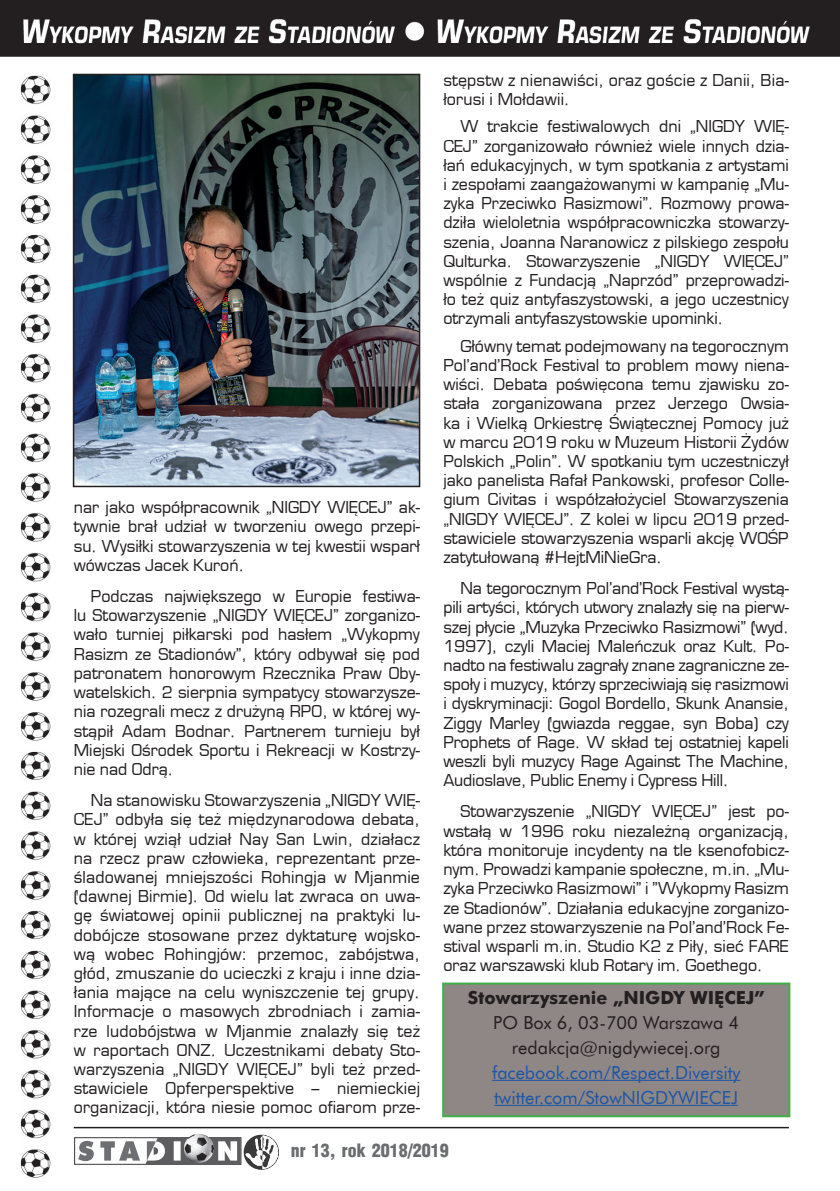
<style>
.page{position:relative;width:840px;height:1191px;background:#fff}
.page>*{position:absolute;margin:0;border:0;box-sizing:border-box;transform-origin:0 0}
.t1{font:18px/25px "Futura EU";color:#1e56a6}
.t2{font:18px/25px "Futura EU";color:#231f20;text-align:center}
.t3{font:700 18px "Futura EU";color:#231f20}
.t4{font:900 18px "Switzerland Cond";color:#6c6d70}
.t5{font:16px/19.2px "Euromode";color:#231f20;text-align:justify}
</style>
<div class="page">
<img style="left:0;top:0;width:839px;height:57px">
<hr style="left:74px;top:1126px;width:714px;height:2px;background:#231f20">
<img style="left:20px;top:75px;width:31px;height:1102px">
<svg style="left:78px;top:1134px;width:201px;height:35px"></svg>
<img style="left:184px;top:1134px;width:29px;height:28px">
<div style="left:443px;top:983px;width:345px;height:133px;background:#8f8785"></div>
<hr style="left:492px;top:1079px;width:248px;height:1px;background:#1e56a6">
<hr style="left:494px;top:1104px;width:243px;height:1px;background:#1e56a6">
<div style="left:442px;top:982px;width:347px;height:135px;border:2px solid #40ae49"></div>
<img style="left:76px;top:77px;width:341px;height:407px">
<div style="left:73px;top:74px;width:347px;height:413px;border:2px solid #231f20"></div>
<p class="t5" style="left:74px;top:498px;width:347px">nar jako współpracownik „NIGDY WIĘCEJ” ak&shy;tywnie brał udział w tworzeniu owego przepi&shy;su. Wysiłki stowarzyszenia w tej kwestii wsparł wówczas Jacek Kuroń.</p>
<p class="t5" style="left:74px;top:586px;width:347px;text-indent:17px">Podczas największego w Europie festiwa&shy;lu Stowarzyszenie „NIGDY WIĘCEJ” zorganizo&shy;wało turniej piłkarski pod hasłem „Wykopmy Rasizm ze Stadionów”, który odbywał się pod patronatem honorowym Rzecznika Praw Oby&shy;watelskich. 2 sierpnia sympatycy stowarzysze&shy;nia rozegrali mecz z drużyną RPO, w której wy&shy;stąpił Adam Bodnar. Partnerem turnieju był Miejski Ośrodek Sportu i Rekreacji w Kostrzy&shy;nie nad Odrą.</p>
<p class="t5" style="left:74px;top:790px;width:347px;text-indent:17px">Na stanowisku Stowarzyszenia „NIGDY WIĘ-CEJ” odbyła się też międzynarodowa debata, w której wziął udział Nay San Lwin, działacz na rzecz praw człowieka, reprezentant prze&shy;śladowanej mniejszości Rohingja w Mjanmie (dawnej Birmie). Od wielu lat zwraca on uwa&shy;gę światowej opinii publicznej na praktyki lu&shy;dobójcze stosowane przez dyktaturę wojsko&shy;wą wobec Rohingjów: przemoc, zabójstwa, głód, zmuszanie do ucieczki z kraju i inne dzia&shy;łania mające na celu wyniszczenie tej grupy.<br>Informacje o masowych zbrodniach i zamia&shy;rze ludobójstwa w Mjanmie znalazły się też w raportach ONZ. Uczestnikami debaty Sto&shy;warzyszenia „NIGDY WIĘCEJ” byli też przed&shy;stawiciele Opferperspektive – niemieckiej organizacji, która niesie pomoc ofiarom prze-</p>
<p class="t5" style="left:443px;top:71px;width:347px">stępstw z nienawiści, oraz goście z Danii, Bia&shy;łorusi i Mołdawii.</p>
<p class="t5" style="left:443px;top:117px;width:347px;text-indent:17px">W trakcie festiwalowych dni „NIGDY WIĘ-CEJ” zorganizowało również wiele innych dzia&shy;łań edukacyjnych, w tym spotkania z artystami i zespołami zaangażowanymi w kampanię „Mu&shy;zyka Przeciwko Rasizmowi”. Rozmowy prowa&shy;dziła wieloletnia współpracowniczka stowarzy&shy;szenia, Joanna Naranowicz z pilskiego zespołu Qulturka. Stowarzyszenie „NIGDY WIĘCEJ” wspólnie z Fundacją „Naprzód” przeprowadzi&shy;ło też quiz antyfaszystowski, a jego uczestnicy otrzymali antyfaszystowskie upominki.</p>
<p class="t5" style="left:443px;top:336px;width:347px;text-indent:17px">Główny temat podejmowany na tegorocznym Pol’and’Rock Festival to problem mowy niena&shy;wiści. Debata poświęcona temu zjawisku zo&shy;stała zorganizowana przez Jerzego Owsia&shy;ka i Wielką Orkiestrę Świątecznej Pomocy już w marcu 2019 roku w Muzeum Historii Żydów Polskich „Polin”. W spotkaniu tym uczestniczył jako panelista Rafał Pankowski, profesor Colle&shy;gium Civitas i współzałożyciel Stowarzyszenia „NIGDY WIĘCEJ”. Z kolei w lipcu 2019 przed&shy;stawiciele stowarzyszenia wsparli akcję WOŚP zatytułowaną #HejtMiNieGra.</p>
<p class="t5" style="left:443px;top:579px;width:347px;text-indent:17px">Na tegorocznym Pol’and’Rock Festival wystą&shy;pili artyści, których utwory znalazły się na pierw&shy;szej płycie „Muzyka Przeciwko Rasizmowi” (wyd.<br>1997), czyli Maciej Maleńczuk oraz Kult. Po&shy;nadto na festiwalu zagra³y znane zagraniczne ze&shy;spo³y i muzycy, którzy sprzeciwiaj¹ siê rasizmowi i dyskryminacji: Gogol Bordello, Skunk Anansie, Ziggy Marley (gwiazda reggae, syn Boba) czy Prophets of Rage. W skład tej ostatniej kapeli weszli byli muzycy Rage Against The Machine, Audioslave, Public Enemy i Cypress Hill.</p>
<p class="t5" style="left:443px;top:802px;width:347px;text-indent:17px">Stowarzyszenie „NIGDY WIĘCEJ” jest po&shy;wstałą w 1996 roku niezależną organizacją, która monitoruje incydenty na tle ksenofobicz&shy;nym. Prowadzi kampanie społeczne, m.in. „Mu&shy;zyka Przeciwko Rasizmowi” i ”Wykopmy Rasizm ze Stadionów”. Działania edukacyjne zorganizo&shy;wane przez stowarzyszenie na Pol’and’Rock Fe&shy;stival wsparli m.in. Studio K2 z Piły, sieć FARE oraz warszawski klub Rotary im. Goethego.</p>
<p class="t3" style="left:467px;top:986px;width:298px">Stowarzyszenie „NIGDY WIĘCEJ”</p>
<p class="t2" style="left:493px;top:1010px;width:247px">PO Box 6, 03-700 Warszawa 4 redakcja@nigdywiecej.org</p>
<p class="t1" style="left:492px;top:1060px;width:249px">facebook.com/Respect.Diversity twitter.com/StowNIGDYWIECEJ</p>
<p class="t4" style="left:291px;top:1139px;width:159px">nr 13, rok 2018/2019</p>
</div>
